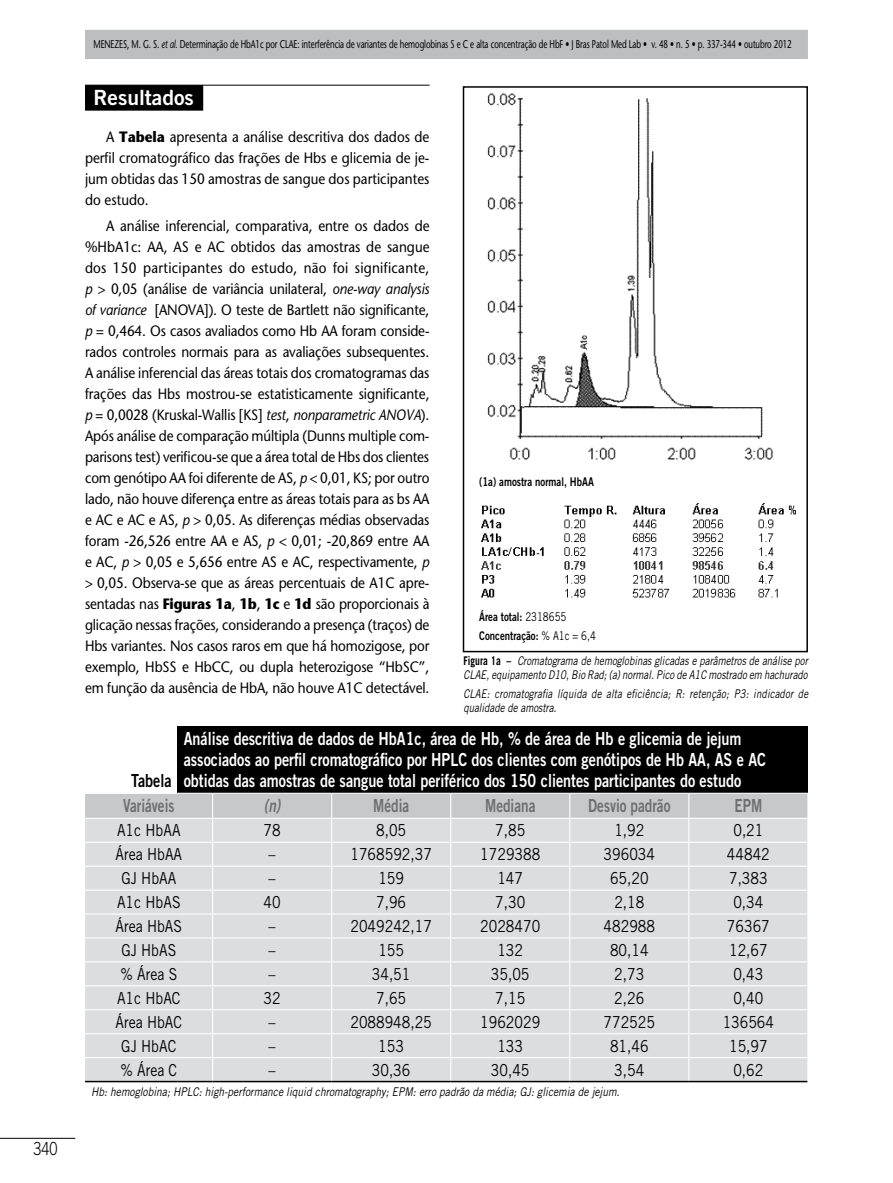
<style>
.page{position:relative;width:893px;height:1183px;background:#fff}
.page>*{position:absolute;margin:0;border:0;box-sizing:border-box;transform-origin:0 0}
.t1{font:21px "Trade Gothic LT Std Bd 2";color:#fff}
.t2{font:18px/21px "Trade Gothic LT Std Bd 2";color:#fff;scale:.8 1}
.t3{font:18px "Trade Gothic LT Std Bd 2";color:#6d6e71;scale:.75 1}
.t4{font:18px "Trade Gothic LT Std Bd 2";color:#000;scale:.8 1}
.t5{font:300 18px "Trade Gothic LT Std";color:#000;scale:.8 1}
.t6{font:18px "Trade Gothic LT Std Bd 2 Obl";color:#6d6e71;scale:.75 1}
.t7{font:16.5px "Trade Gothic LT Std";color:#000;scale:.85 1}
.t8{font:500 15px/21px "Stone Sans Std";letter-spacing:-.005em;color:#000;text-align:justify;scale:.9 1}
.t9{font:italic 12px/14.4px "Trade Gothic LT Std";color:#000;scale:.8 1}
.t10{font:italic 12px "Trade Gothic LT Std";color:#000;scale:.85 1}
.t11{font:12px/18.6px "Trade Gothic LT Std Bd 2";color:#000;scale:.8 1}
.t12{font:500 11.25px "Stone Sans Std";letter-spacing:-.01em;color:#000;scale:.7 1}
.s1{font-style:italic}
.s2{font-weight:700}
.s3{font-family:"Trade Gothic LT Std"}
.s4{font-weight:700;font-style:normal}
</style>
<div class="page">
<div style="left:85px;top:30px;width:723px;height:29px;background:#bcbec0"></div>
<hr style="left:0;top:1137px;width:75px;height:1px;background:#000">
<hr style="left:85px;top:85px;width:344px;height:1px;background:#000">
<div style="left:85px;top:85px;width:118px;height:26px;background:#000"></div>
<div style="left:178px;top:726px;width:630px;height:67px;background:#000"></div>
<hr style="left:178px;top:792px;width:35px;height:1px;background:#fff">
<hr style="left:213px;top:792px;width:119px;height:1px;background:#fff">
<hr style="left:332px;top:792px;width:119px;height:1px;background:#fff">
<hr style="left:451px;top:792px;width:119px;height:1px;background:#fff">
<hr style="left:570px;top:792px;width:119px;height:1px;background:#fff">
<hr style="left:689px;top:792px;width:119px;height:1px;background:#fff">
<svg style="left:85px;top:793px;width:723px;height:290px;background:#dbdcdd"></svg>
<hr style="left:85px;top:1080px;width:93px;height:1px;background:#000">
<hr style="left:178px;top:1080px;width:35px;height:1px;background:#000">
<hr style="left:213px;top:1080px;width:119px;height:1px;background:#000">
<hr style="left:332px;top:1080px;width:119px;height:1px;background:#000">
<hr style="left:451px;top:1080px;width:119px;height:1px;background:#000">
<hr style="left:570px;top:1080px;width:119px;height:1px;background:#000">
<hr style="left:689px;top:1080px;width:118px;height:1px;background:#000">
<img style="left:481px;top:92px;width:315px;height:506px">
<div style="left:463px;top:86px;width:345px;height:566px;border:2px solid #000"></div>
<div style="left:479px;top:471px;width:175px;height:21px;background:#fff"></div>
<p class="t5" style="left:33px;top:1137px;width:32px">340</p>
<p class="t12" style="left:94px;top:38px;width:18px">Menezes</p>
<p class="t12" style="left:127px;top:38px;width:951px">, M. G. S. <span class="s1">et al.</span> Determinação de HbA1c por CLAE: interferência de variantes de hemoglobinas S e C e alta concentração de HbF • J Bras Patol Med Lab • v. 48 • n. 5 • p. 337-344 • outubro 2012</p>
<h1 class="t1" style="left:94px;top:84px;width:102px">Resultados</h1>
<p class="t8" style="left:85px;top:126px;width:384px;text-indent:21px">A <span class="s2">Tabela</span> apresenta a análise descritiva dos dados de perfil cromatográfico das frações de Hbs e glicemia de je&shy;jum obtidas das 150 amostras de sangue dos participantes do estudo.</p>
<p class="t8" style="left:85px;top:215px;width:384px;text-indent:21px">A análise inferencial, comparativa, entre os dados de %HbA1c: AA, AS e AC obtidos das amostras de sangue dos 150 participantes do estudo, não foi significante, <span class="s1">p</span> &gt; 0,05 (análise de variância unilateral, <span class="s1">one-way analysis of variance</span> [ANOVA]). O teste de Bartlett não significante, <span class="s1">p</span> = 0,464. Os casos avaliados como Hb AA foram conside&shy;rados controles normais para as avaliações subsequentes.<br>A análise inferencial das áreas totais dos cromatogramas das frações das Hbs mostrou-se estatisticamente significante, <span class="s1">p</span> = 0,0028 (Kruskal-Wallis [KS] <span class="s1">test</span>, <span class="s1">nonparametric ANOVA</span>).<br>Após análise de comparação múltipla (Dunns multiple com&shy;parisons test) verificou-se que a área total de Hbs dos clientes com genótipo AA foi diferente de AS, <span class="s1">p</span> &lt; 0,01, KS; por outro lado, não houve diferença entre as áreas totais para as bs AA e AC e AC e AS, <span class="s1">p</span> &gt; 0,05. As diferenças médias observadas foram -26,526 entre AA e AS, <span class="s1">p</span> &lt; 0,01; -20,869 entre AA e AC, <span class="s1">p</span> &gt; 0,05 e 5,656 entre AS e AC, respectivamente, <span class="s1">p </span>&gt; 0,05. Observa-se que as áreas percentuais de A1C apre&shy;sentadas nas <span class="s2">Figuras 1a</span>, <span class="s2">1b</span>, <span class="s2">1c</span> e <span class="s2">1d</span> são proporcionais à glicação nessas frações, considerando a presença (traços) de Hbs variantes. Nos casos raros em que há homozigose, por exemplo, HbSS e HbCC, ou dupla heterozigose “HbSC”, em função da ausência de HbA, não houve A1C detectável.</p>
<p class="t11" style="left:479px;top:472px;width:145px">(1a) amostra normal, HbAA</p>
<p class="t11" style="left:479px;top:607px;width:147px">Área total: <span class="s3">2318655<br></span>Concentração: <span class="s3">% A1c = 6,4</span></p>
<p class="t9" style="left:463px;top:653px;width:432px"><span class="s4">Figura 1a –</span> Cromatograma de hemoglobinas glicadas e parâmetros de análise por<br>CLAE, equipamento D10, Bio Rad; (a) normal. Pico de A1C mostrado em hachurado</p>
<p class="t9" style="left:463px;top:686px;width:432px">CLAE: cromatografia líquida de alta eficiência; R: retenção; P3: indicador de qualidade de amostra.</p>
<p class="t4" style="left:131px;top:769px;width:52px">Tabela</p>
<p class="t2" style="left:184px;top:727px;width:729px">Análise descritiva de dados de HbA1c, área de Hb, % de área de Hb e glicemia de jejum associados ao perfil cromatográfico por HPLC dos clientes com genótipos de Hb AA, AS e AC obtidas das amostras de sangue total periférico dos 150 clientes participantes do estudo</p>
<p class="t3" style="left:123px;top:794px;width:70px">Variáveis</p>
<p class="t6" style="left:264px;top:794px;width:23px">(n)</p>
<p class="t3" style="left:373px;top:794px;width:50px">Média</p>
<p class="t3" style="left:485px;top:794px;width:69px">Mediana</p>
<p class="t3" style="left:588px;top:794px;width:111px">Desvio padrão</p>
<p class="t3" style="left:734px;top:794px;width:38px">EPM</p>
<p class="t7" style="left:117px;top:820px;width:76px">A1c HbAA</p>
<p class="t7" style="left:264px;top:820px;width:22px">78</p>
<p class="t7" style="left:376px;top:820px;width:37px">8,05</p>
<p class="t7" style="left:495px;top:820px;width:37px">7,85</p>
<p class="t7" style="left:614px;top:820px;width:37px">1,92</p>
<p class="t7" style="left:733px;top:820px;width:37px">0,21</p>
<p class="t7" style="left:116px;top:844px;width:80px">Área HbAA</p>
<p class="t7" style="left:269px;top:844px;width:10px">–</p>
<p class="t7" style="left:350px;top:844px;width:97px">1768592,37</p>
<p class="t7" style="left:480px;top:844px;width:72px">1729388</p>
<p class="t7" style="left:604px;top:844px;width:62px">396034</p>
<p class="t7" style="left:727px;top:844px;width:52px">44842</p>
<p class="t7" style="left:121px;top:868px;width:66px">GJ HbAA</p>
<p class="t7" style="left:269px;top:868px;width:10px">–</p>
<p class="t7" style="left:378px;top:868px;width:32px">159</p>
<p class="t7" style="left:497px;top:868px;width:32px">147</p>
<p class="t7" style="left:610px;top:868px;width:47px">65,20</p>
<p class="t7" style="left:729px;top:868px;width:47px">7,383</p>
<p class="t7" style="left:117px;top:891px;width:76px">A1c HbAS</p>
<p class="t7" style="left:264px;top:891px;width:22px">40</p>
<p class="t7" style="left:376px;top:891px;width:37px">7,96</p>
<p class="t7" style="left:495px;top:891px;width:37px">7,30</p>
<p class="t7" style="left:614px;top:891px;width:37px">2,18</p>
<p class="t7" style="left:733px;top:891px;width:37px">0,34</p>
<p class="t7" style="left:116px;top:915px;width:80px">Área HbAS</p>
<p class="t7" style="left:269px;top:915px;width:10px">–</p>
<p class="t7" style="left:350px;top:915px;width:97px">2049242,17</p>
<p class="t7" style="left:480px;top:915px;width:72px">2028470</p>
<p class="t7" style="left:604px;top:915px;width:62px">482988</p>
<p class="t7" style="left:727px;top:915px;width:52px">76367</p>
<p class="t7" style="left:121px;top:939px;width:66px">GJ HbAS</p>
<p class="t7" style="left:269px;top:939px;width:10px">–</p>
<p class="t7" style="left:378px;top:939px;width:32px">155</p>
<p class="t7" style="left:497px;top:939px;width:32px">132</p>
<p class="t7" style="left:610px;top:939px;width:47px">80,14</p>
<p class="t7" style="left:729px;top:939px;width:47px">12,67</p>
<p class="t7" style="left:120px;top:963px;width:68px">% Área S</p>
<p class="t7" style="left:269px;top:963px;width:10px">–</p>
<p class="t7" style="left:372px;top:963px;width:47px">34,51</p>
<p class="t7" style="left:491px;top:963px;width:47px">35,05</p>
<p class="t7" style="left:614px;top:963px;width:37px">2,73</p>
<p class="t7" style="left:733px;top:963px;width:37px">0,43</p>
<p class="t7" style="left:117px;top:987px;width:76px">A1c HbAC</p>
<p class="t7" style="left:264px;top:987px;width:22px">32</p>
<p class="t7" style="left:376px;top:987px;width:37px">7,65</p>
<p class="t7" style="left:495px;top:987px;width:37px">7,15</p>
<p class="t7" style="left:614px;top:987px;width:37px">2,26</p>
<p class="t7" style="left:733px;top:987px;width:37px">0,40</p>
<p class="t7" style="left:115px;top:1011px;width:80px">Área HbAC</p>
<p class="t7" style="left:350px;top:1011px;width:97px">2088948,25</p>
<p class="t7" style="left:480px;top:1011px;width:72px">1962029</p>
<p class="t7" style="left:604px;top:1011px;width:62px">772525</p>
<p class="t7" style="left:723px;top:1011px;width:62px">136564</p>
<p class="t7" style="left:121px;top:1035px;width:66px">GJ HbAC</p>
<p class="t7" style="left:378px;top:1035px;width:32px">153</p>
<p class="t7" style="left:497px;top:1035px;width:32px">133</p>
<p class="t7" style="left:610px;top:1035px;width:47px">81,46</p>
<p class="t7" style="left:729px;top:1035px;width:47px">15,97</p>
<p class="t7" style="left:120px;top:1059px;width:68px">% Área C</p>
<p class="t7" style="left:372px;top:1059px;width:47px">30,36</p>
<p class="t7" style="left:491px;top:1059px;width:47px">30,45</p>
<p class="t7" style="left:614px;top:1059px;width:37px">3,54</p>
<p class="t7" style="left:733px;top:1059px;width:37px">0,62</p>
<p class="t10" style="left:91px;top:1084px;width:623px">Hb: hemoglobina; HPLC: high-performance liquid chromatography; EPM: erro padrão da média; GJ: glicemia de jejum.</p>
</div>
